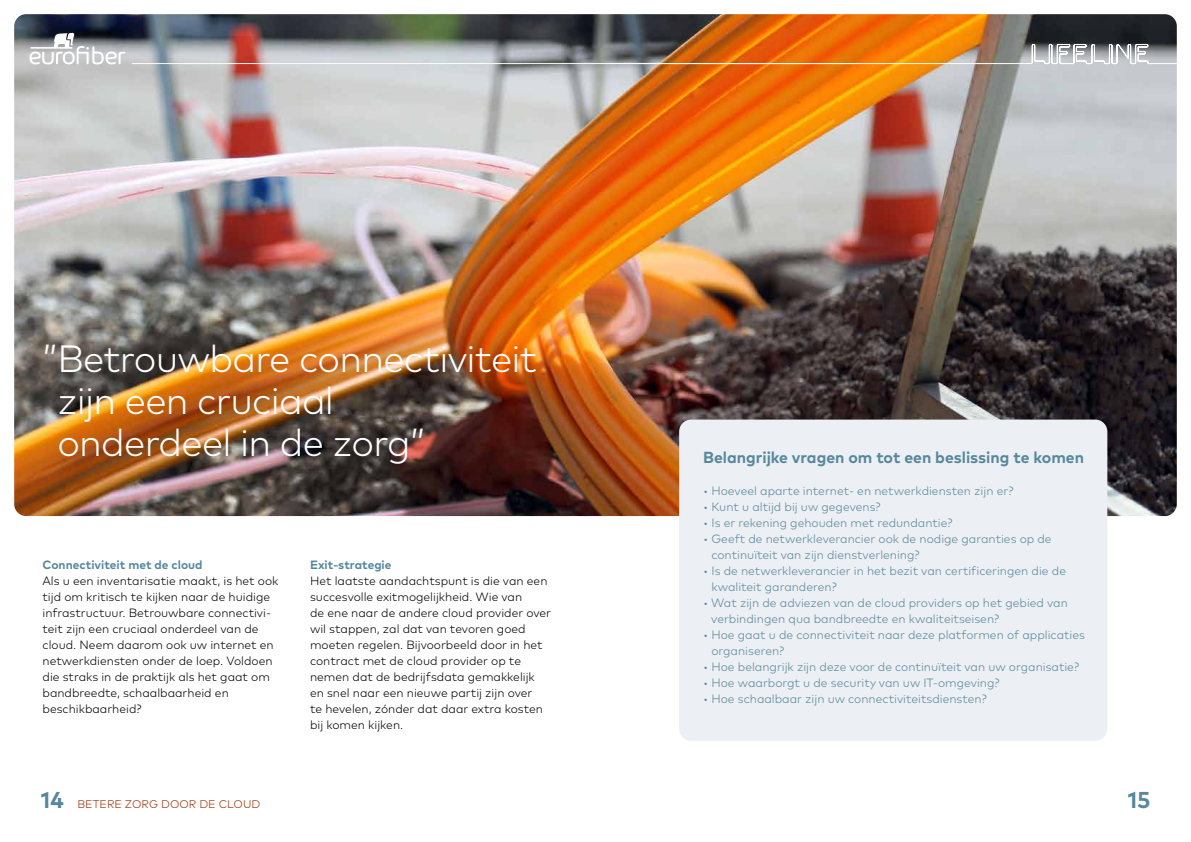
<style>
.page{position:relative;width:1191px;height:842px;background:#fff}
.page>*{position:absolute;margin:0;border:0;box-sizing:border-box;transform-origin:0 0}
.t1{font:300 38px/42px "Mark OT";letter-spacing:-.02em;color:#fff}
.t2{font:700 23px "Mark OT";color:#56879d}
.t3{font:700 16px "Mark OT";color:#56879d}
.t4{font:300 12px/16px "Mark OT";color:#000}
.t5{font:300 12px/16px "Mark OT";color:#56879d}
.t6{font:700 12px "Mark OT";color:#56879d}
.t7{font:300 11.1px "Mark OT";letter-spacing:.005em;color:#9f3004}
.s1{font-weight:700;font-size:23px;color:#56879d}
</style>
<div class="page">
<img style="left:14px;top:14px;width:1162px;height:502px">
<svg style="left:30px;top:33px;width:95px;height:32px"></svg>
<img style="left:132px;top:43px;width:1045px;height:22px">
<div style="left:679px;top:420px;width:428px;height:321px;background:#eceff3;border-radius:12px"></div>
<h1 class="t1" style="left:57px;top:338px;width:481px;text-indent:-15px">”Betrouwbare connectiviteit zijn een cruciaal<br>onderdeel in de zorg”</h1>
<p class="t6" style="left:43px;top:557px;width:162px">Connectiviteit met de cloud</p>
<p class="t4" style="left:43px;top:572px;width:237px">Als u een inventarisatie maakt, is het ook tijd om kritisch te kijken naar de huidige infrastructuur. Betrouwbare connectivi&shy;teit zijn een cruciaal onderdeel van de cloud. Neem daarom ook uw internet en netwerkdiensten onder de loep. Voldoen die straks in de praktijk als het gaat om bandbreedte, schaalbaarheid en beschikbaarheid?</p>
<p class="t6" style="left:310px;top:557px;width:83px">Exit-strategie</p>
<p class="t4" style="left:310px;top:572px;width:242px">Het laatste aandachtspunt is die van een succesvolle exitmogelijkheid. Wie van<br>de ene naar de andere cloud provider over wil stappen, zal dat van tevoren goed moeten regelen. Bijvoorbeeld door in het contract met de cloud provider op te nemen dat de bedrijfsdata gemakkelijk en snel naar een nieuwe partij zijn over<br>te hevelen, zónder dat daar extra kosten bij komen kijken.</p>
<h3 class="t3" style="left:703px;top:447px;width:382px">Belangrijke vragen om tot een beslissing te komen</h3>
<p class="t5" style="left:703px;top:483px;width:312px">• Hoeveel aparte internet- en netwerkdiensten zijn er?</p>
<p class="t5" style="left:703px;top:499px;width:179px">• Kunt u altijd bij uw gegevens?</p>
<p class="t5" style="left:703px;top:515px;width:251px">• Is er rekening gehouden met redundantie?</p>
<p class="t5" style="left:711px;top:531px;width:342px;text-indent:-8px">• Geeft de netwerkleverancier ook de nodige garanties op de continuïteit van zijn dienstverlening?</p>
<p class="t5" style="left:711px;top:563px;width:356px;text-indent:-8px">• Is de netwerkleverancier in het bezit van certificeringen die de kwaliteit garanderen?</p>
<p class="t5" style="left:711px;top:595px;width:358px;text-indent:-8px">• Wat zijn de adviezen van de cloud providers op het gebied van verbindingen qua bandbreedte en kwaliteitseisen?</p>
<p class="t5" style="left:711px;top:627px;width:375px;text-indent:-8px">• Hoe gaat u de connectiviteit naar deze platformen of applicaties organiseren?</p>
<p class="t5" style="left:703px;top:659px;width:377px">• Hoe belangrijk zijn deze voor de continuïteit van uw organisatie?</p>
<p class="t5" style="left:703px;top:675px;width:298px">• Hoe waarborgt u de security van uw IT-omgeving?</p>
<p class="t5" style="left:703px;top:691px;width:285px">• Hoe schaalbaar zijn uw connectiviteitsdiensten?</p>
<p class="t7" style="left:41px;top:797px;width:221px"><span class="s1">14</span> BETERE ZORG DOOR DE CLOUD</p>
<h2 class="t2" style="left:1127px;top:785px;width:24px">15</h2>
</div>
